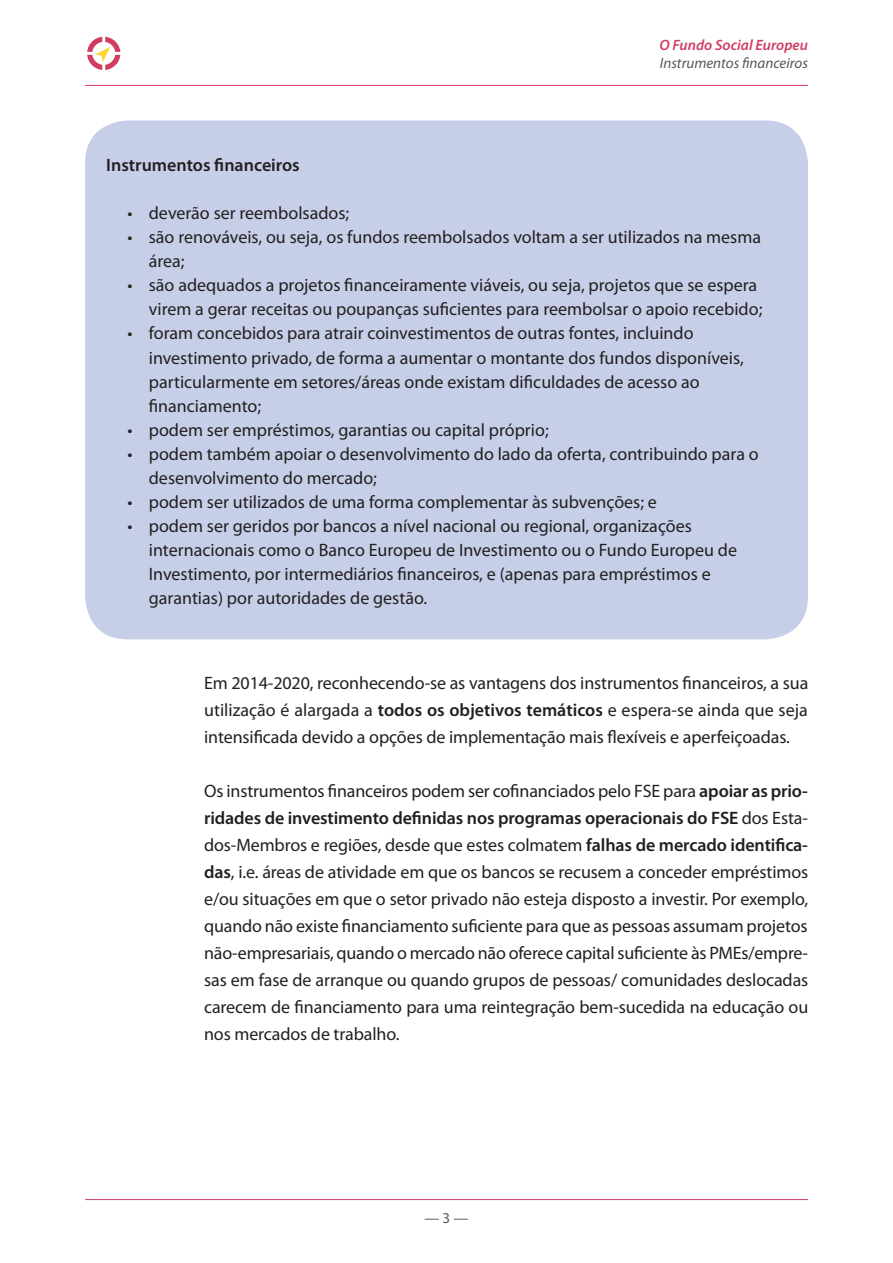
<style>
.page{position:relative;width:893px;height:1263px;background:#fff}
.page>*{position:absolute;margin:0;border:0;box-sizing:border-box;transform-origin:0 0}
.running_text_bullet{font:18px/24px "Myriad Pro";color:#231f20}
.running_text{font:18px/27px "Myriad Pro";letter-spacing:-.005em;color:#231f20;text-align:justify}
.running_text-2{font:600 18px "Myriad Pro";color:#231f20}
.t1{font:italic 15px "Myriad Pro";color:#57585a}
.t2{font:italic 600 15px "Myriad Pro";color:#d13d61}
.t3{font:15px "Myriad Pro";color:#57585a}
.s1{font-weight:600}
</style>
<div class="page">
<hr style="left:85px;top:1199px;width:723px;height:1px;background:#d13d61">
<hr style="left:85px;top:85px;width:723px;height:1px;background:#d13d61">
<svg style="left:87px;top:37px;width:33px;height:33px"></svg>
<div style="left:85px;top:120px;width:723px;height:519px;background:#c7cfe8;border-radius:43px"></div>
<p class="t2" style="left:659px;top:36px;width:150px">O Fundo Social Europeu</p>
<p class="t1" style="left:660px;top:53px;width:150px">Instrumentos financeiros</p>
<p class="running_text-2" style="left:106px;top:155px;width:195px">Instrumentos financeiros</p>
<p class="running_text_bullet" style="left:128px;top:201px;width:223px">• deverão ser reembolsados;</p>
<p class="running_text_bullet" style="left:149px;top:225px;width:614px;text-indent:-21px">• são renováveis, ou seja, os fundos reembolsados voltam a ser utilizados na mesma área;</p>
<p class="running_text_bullet" style="left:128px;top:273px;width:636px;text-align:right">• são adequados a projetos financeiramente viáveis, ou seja, projetos que se espera virem a gerar receitas ou poupanças suficientes para reembolsar o apoio recebido;</p>
<p class="running_text_bullet" style="left:149px;top:321px;width:596px;text-indent:-21px">• foram concebidos para atrair coinvestimentos de outras fontes, incluindo investimento privado, de forma a aumentar o montante dos fundos disponíveis, particularmente em setores/áreas onde existam dificuldades de acesso ao financiamento;</p>
<p class="running_text_bullet" style="left:128px;top:417px;width:423px">• podem ser empréstimos, garantias ou capital próprio;</p>
<p class="running_text_bullet" style="left:149px;top:441px;width:611px;text-indent:-21px">• podem também apoiar o desenvolvimento do lado da oferta, contribuindo para o desenvolvimento do mercado;</p>
<p class="running_text_bullet" style="left:128px;top:489px;width:531px">• podem ser utilizados de uma forma complementar às subvenções; e</p>
<p class="running_text_bullet" style="left:149px;top:513px;width:590px;text-indent:-21px">• podem ser geridos por bancos a nível nacional ou regional, organizações internacionais como o Banco Europeu de Investimento ou o Fundo Europeu de<br>Investimento, por intermediários financeiros, e (apenas para empréstimos e</p>
<p class="running_text_bullet" style="left:149px;top:585px;width:280px">garantias) por autoridades de gestão.</p>
<p class="running_text" style="left:204px;top:669px;width:606px">Em 2014-2020, reconhecendo-se as vantagens dos instrumentos financeiros, a sua utilização é alargada a <span class="s1">todos os objetivos temáticos</span> e espera-se ainda que seja intensificada devido a opções de implementação mais flexíveis e aperfeiçoadas.</p>
<p class="running_text" style="left:204px;top:777px;width:606px">Os instrumentos financeiros podem ser cofinanciados pelo FSE para <span class="s1">apoiar as prio&shy;ridades de investimento definidas nos programas operacionais do FSE</span> dos Esta&shy;dos-Membros e regiões, desde que estes colmatem <span class="s1">falhas de mercado identifica&shy;das</span>, i.e. áreas de atividade em que os bancos se recusem a conceder empréstimos e/ou situações em que o setor privado não esteja disposto a investir. Por exemplo, quando não existe financiamento suficiente para que as pessoas assumam projetos não-empresariais, quando o mercado não oferece capital suficiente às PMEs/empre&shy;sas em fase de arranque ou quando grupos de pessoas/ comunidades deslocadas carecem de financiamento para uma reintegração bem-sucedida na educação ou nos mercados de trabalho.</p>
<p class="t3" style="left:424px;top:1209px;width:46px">— 3 —</p>
</div>
